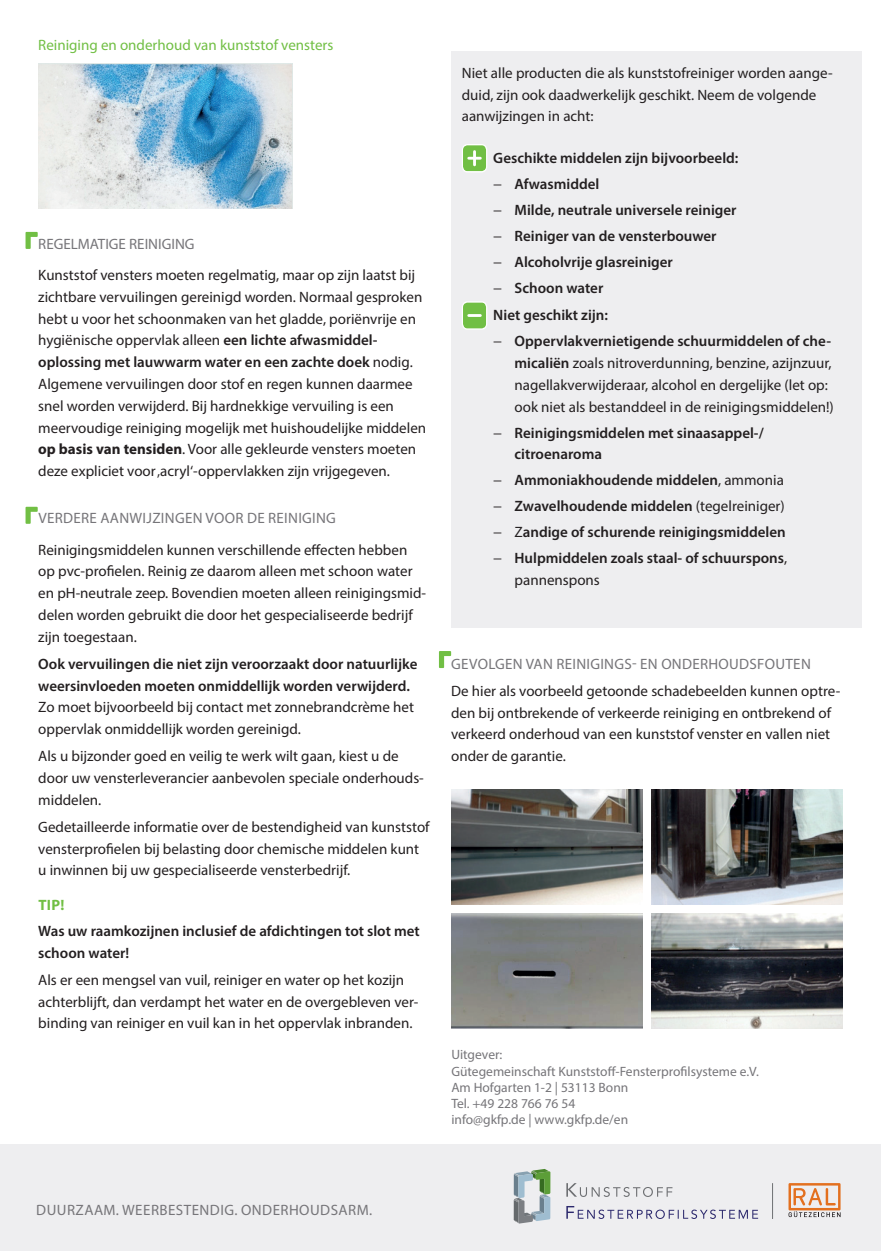
<style>
.page{position:relative;width:881px;height:1251px;background:#fff}
.page>*{position:absolute;margin:0;border:0;box-sizing:border-box;transform-origin:0 0}
.Fließtext{font:15px/21.8px "Myriad Pro";color:#231f20}
.Fließtext-2{font:600 15px/21.8px "Myriad Pro";color:#231f20}
.t1{font:15px "Myriad Pro";letter-spacing:.02em;color:#767579}
.t2{font:15px "Myriad Pro";color:#71bf44}
.t3{font:15px "Myriad Pro";color:#767579}
.Fließtext-3{font:700 15px "Myriad Pro";color:#71bf44}
.t4{font:13.5px/16.2px "Myriad Pro";color:#767579}
.s1{font-weight:600}
.s2{font-weight:700}
.s3{font-weight:400}
</style>
<div class="page">
<svg style="left:26px;top:232px;width:12px;height:17px"></svg>
<div style="left:451px;top:51px;width:410px;height:576px;background:#eeeef0"></div>
<svg style="left:439px;top:651px;width:12px;height:17px"></svg>
<svg style="left:26px;top:506px;width:12px;height:17px"></svg>
<img style="left:451px;top:789px;width:191px;height:115px">
<img style="left:651px;top:789px;width:191px;height:115px">
<img style="left:451px;top:913px;width:191px;height:115px">
<img style="left:651px;top:913px;width:191px;height:115px">
<img style="left:38px;top:64px;width:254px;height:144px">
<svg style="left:462px;top:144px;width:25px;height:28px"></svg>
<svg style="left:462px;top:301px;width:25px;height:29px"></svg>
<div style="left:0;top:1144px;width:880px;height:106px;background:#eeeef0"></div>
<hr style="left:771px;top:1182px;width:1px;height:36px;background:#76787b">
<svg style="left:566px;top:1206px;width:191px;height:12px"></svg>
<svg style="left:566px;top:1183px;width:106px;height:13px"></svg>
<svg style="left:513px;top:1169px;width:37px;height:53px"></svg>
<svg style="left:788px;top:1183px;width:52px;height:33px"></svg>
<p class="t2" style="left:38px;top:36px;width:296px">Reiniging en onderhoud van kunststof vensters</p>
<p class="t3" style="left:38px;top:234px;width:158px">REGELMATIGE REINIGING</p>
<p class="Fließtext" style="left:38px;top:264px;width:389px">Kunststof vensters moeten regelmatig, maar op zijn laatst bij zichtbare vervuilingen gereinigd worden. Normaal gesproken hebt u voor het schoonmaken van het gladde, poriënvrije en hygiënische oppervlak alleen <span class="s1">een lichte afwasmiddel&shy;oplossing met lauwwarm water en een zachte doek</span> nodig.<br>Algemene vervuilingen door stof en regen kunnen daarmee snel worden verwijderd. Bij hardnekkige vervuiling is een meervoudige reiniging mogelijk met huishoudelijke middelen <span class="s2">op basis van tensiden</span>. Voor alle gekleurde vensters moeten deze expliciet voor ‚acryl‘-oppervlakken zijn vrijgegeven.</p>
<p class="t1" style="left:38px;top:509px;width:299px">VERDERE AANWIJZINGEN VOOR DE REINIGING</p>
<p class="Fließtext" style="left:38px;top:538px;width:389px">Reinigingsmiddelen kunnen verschillende effecten hebben op pvc-profielen. Reinig ze daarom alleen met schoon water en pH-neutrale zeep. Bovendien moeten alleen reinigingsmid&shy;delen worden gebruikt die door het gespecialiseerde bedrijf zijn toegestaan.</p>
<p class="Fließtext-2" style="left:38px;top:652px;width:380px">Ook vervuilingen die niet zijn veroorzaakt door natuurlijke weersinvloeden moeten onmiddellijk worden verwijderd.<br><span class="s3">Zo moet bijvoorbeeld bij contact met zonnebrandcrème het oppervlak onmiddellijk worden gereinigd.</span></p>
<p class="Fließtext" style="left:38px;top:745px;width:387px">Als u bijzonder goed en veilig te werk wilt gaan, kiest u de door uw vensterleverancier aanbevolen speciale onderhouds&shy;middelen.</p>
<p class="Fließtext" style="left:38px;top:815px;width:392px">Gedetailleerde informatie over de bestendigheid van kunststof vensterprofielen bij belasting door chemische middelen kunt u inwinnen bij uw gespecialiseerde vensterbedrijf.</p>
<p class="Fließtext-3" style="left:38px;top:894px;width:27px">TIP!</p>
<p class="Fließtext-2" style="left:38px;top:919px;width:383px">Was uw raamkozijnen inclusief de afdichtingen tot slot met schoon water!</p>
<p class="Fließtext" style="left:38px;top:968px;width:381px">Als er een mengsel van vuil, reiniger en water op het kozijn achterblijft, dan verdampt het water en de overgebleven ver&shy;binding van reiniger en vuil kan in het oppervlak inbranden.</p>
<p class="Fließtext" style="left:461px;top:62px;width:372px">Niet alle producten die als kunststofreiniger worden aange&shy;duid, zijn ook daadwerkelijk geschikt. Neem de volgende aanwijzingen in acht:</p>
<p class="Fließtext-2" style="left:493px;top:147px;width:246px">Geschikte middelen zijn bijvoorbeeld:</p>
<p class="Fließtext-2" style="left:493px;top:173px;width:108px"><span class="s3">−</span> Afwasmiddel</p>
<p class="Fließtext-2" style="left:493px;top:199px;width:245px"><span class="s3">−</span> Milde, neutrale universele reiniger</p>
<p class="Fließtext-2" style="left:493px;top:225px;width:225px"><span class="s3">−</span> Reiniger van de vensterbouwer</p>
<p class="Fließtext-2" style="left:493px;top:251px;width:181px"><span class="s3">−</span> Alcoholvrije glasreiniger</p>
<p class="Fließtext-2" style="left:493px;top:277px;width:111px"><span class="s3">−</span> Schoon water</p>
<p class="Fließtext-2" style="left:493px;top:304px;width:116px">Niet geschikt zijn:</p>
<p class="Fließtext" style="left:514px;top:330px;width:321px;text-indent:-21px">− <span class="s1">Oppervlakvernietigende schuurmiddelen of che&shy;micaliën</span> zoals nitroverdunning, benzine, azijnzuur, nagellakverwijderaar, alcohol en dergelijke (let op: ook niet als bestanddeel in de reinigingsmiddelen!)</p>
<p class="Fließtext-2" style="left:514px;top:421px;width:250px;text-indent:-21px"><span class="s3">−</span> Reinigingsmiddelen met sinaasappel-/ citroenaroma</p>
<p class="Fließtext-2" style="left:493px;top:469px;width:292px"><span class="s3">−</span> Ammoniakhoudende middelen<span class="s3">, ammonia</span></p>
<p class="Fließtext-2" style="left:493px;top:495px;width:293px"><span class="s3">−</span> Zwavelhoudende middelen <span class="s3">(tegelreiniger)</span></p>
<p class="Fließtext-2" style="left:493px;top:521px;width:294px"><span class="s3">− Z</span>andige of schurende reinigingsmiddelen</p>
<p class="Fließtext-2" style="left:514px;top:547px;width:274px;text-indent:-21px"><span class="s3">−</span> Hulpmiddelen zoals staal- of schuurspons<span class="s3">, pannenspons</span></p>
<p class="t1" style="left:451px;top:654px;width:361px">GEVOLGEN VAN REINIGINGS- EN ONDERHOUDSFOUTEN</p>
<p class="Fließtext" style="left:451px;top:679px;width:390px">De hier als voorbeeld getoonde schadebeelden kunnen optre&shy;den bij ontbrekende of verkeerde reiniging en ontbrekend of verkeerd onderhoud van een kunststof venster en vallen niet onder de garantie.</p>
<p class="t4" style="left:451px;top:1046px;width:53px">Uitgever:</p>
<p class="t4" style="left:451px;top:1062px;width:309px">Gütegemeinschaft Kunststoff-Fensterprofilsysteme e.V.<br>Am Hofgarten 1-2 | 53113 Bonn<br>Tel. +49 228 766 76 54<br>info@gkfp.de | www.gkfp.de/en</p>
<p class="t1" style="left:36px;top:1200px;width:337px">DUURZAAM. WEERBESTENDIG. ONDERHOUDSARM.</p>
</div>
